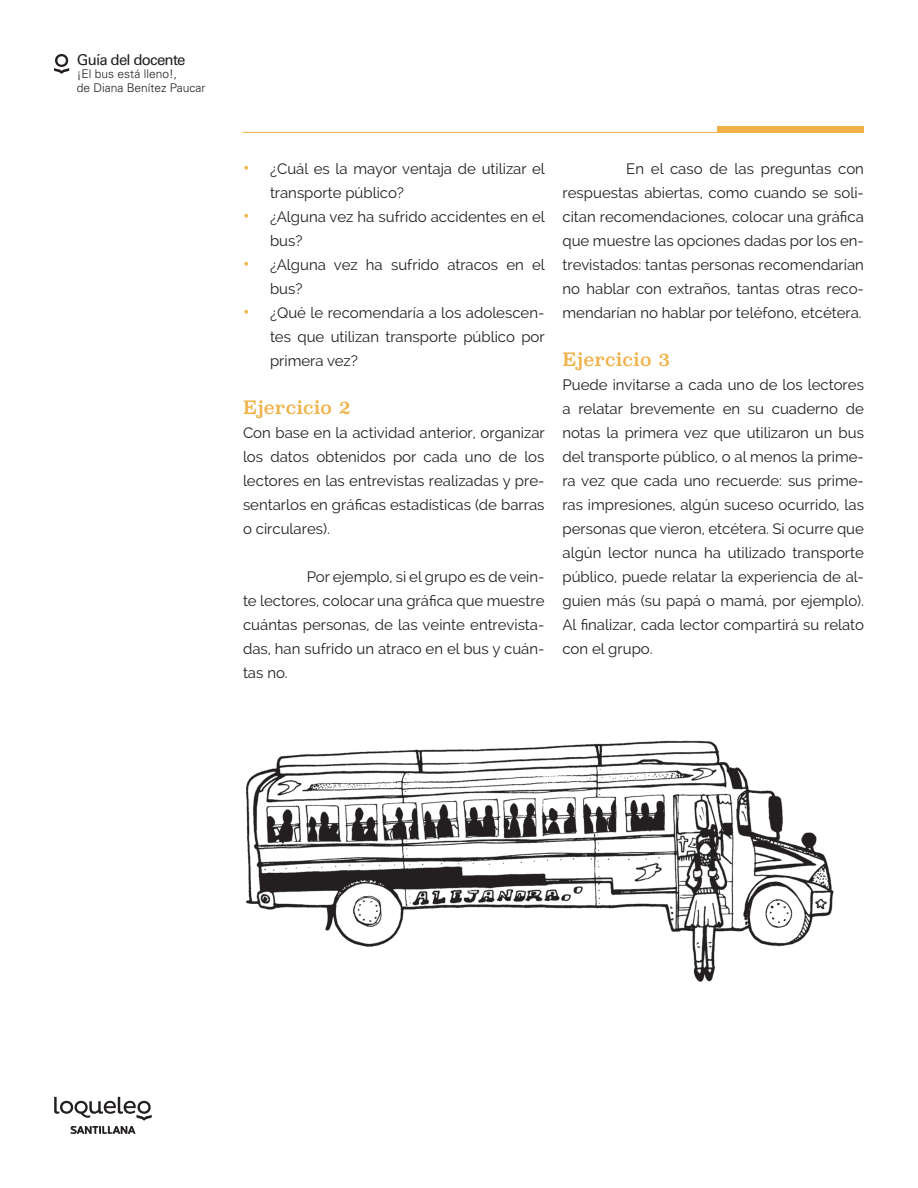
<style>
.page{position:relative;width:918px;height:1188px;background:#fff}
.page>*{position:absolute;margin:0;border:0;box-sizing:border-box;transform-origin:0 0}
.Titulo-verde{font:18px "Superclarendon";color:#f0b248}
.TEXTO{font:15px/24px "Raleway";color:#231f20}
.TEXTO_SANGRIA{font:15px/24px "Raleway";color:#231f20;text-align:justify}
.t1{font:15px "Univers LT Std";letter-spacing:-.05em;color:#231f20}
.t2{font:300 12px/14.4px "Univers LT Std";color:#231f20}
.s1{font-weight:700;font-size:18px;color:#f0b248}
</style>
<div class="page">
<img style="left:245px;top:740px;width:589px;height:242px">
<svg style="left:54px;top:1097px;width:98px;height:37px"></svg>
<svg style="left:54px;top:54px;width:15px;height:20px"></svg>
<hr style="left:243px;top:132px;width:621px;height:1px;background:#f0b248">
<div style="left:717px;top:126px;width:147px;height:7px;background:#f0b248"></div>
<p class="t1" style="left:77px;top:51px;width:110px">Guía del docente</p>
<p class="t2" style="left:77px;top:66px;width:130px">¡El bus está lleno!,<br>de Diana Benítez Paucar</p>
<p class="TEXTO" style="left:270px;top:157px;width:276px;text-indent:-27px"><span class="s1">•</span> ¿Cuál es la mayor ventaja de utilizar el transporte público?</p>
<p class="TEXTO" style="left:270px;top:205px;width:276px;text-indent:-27px"><span class="s1">•</span> ¿Alguna vez ha sufrido accidentes en el bus?</p>
<p class="TEXTO" style="left:270px;top:253px;width:276px;text-indent:-27px"><span class="s1">•</span> ¿Alguna vez ha sufrido atracos en el bus?</p>
<p class="TEXTO" style="left:270px;top:301px;width:276px;text-align:justify;text-indent:-27px"><span class="s1">•</span> ¿Qué le recomendaría a los adolescen&shy;tes que utilizan transporte público por primera vez?</p>
<p class="Titulo-verde" style="left:243px;top:395px;width:109px">Ejercicio 2</p>
<p class="TEXTO" style="left:243px;top:421px;width:303px;text-align:justify">Con base en la actividad anterior, organizar los datos obtenidos por cada uno de los lectores en las entrevistas realizadas y pre&shy;sentarlos en gráficas estadísticas (de barras o circulares).</p>
<p class="TEXTO_SANGRIA" style="left:243px;top:565px;width:303px;text-indent:64px">Por ejemplo, si el grupo es de vein&shy;te lectores, colocar una gráfica que muestre cuántas personas, de las veinte entrevista&shy;das, han sufrido un atraco en el bus y cuán&shy;tas no.</p>
<p class="TEXTO_SANGRIA" style="left:562px;top:157px;width:303px;text-indent:64px">En el caso de las preguntas con respuestas abiertas, como cuando se soli&shy;citan recomendaciones, colocar una gráfica que muestre las opciones dadas por los en&shy;trevistados: tantas personas recomendarían no hablar con extraños, tantas otras reco&shy;mendarían no hablar por teléfono, etcétera.</p>
<p class="Titulo-verde" style="left:562px;top:347px;width:109px">Ejercicio 3</p>
<p class="TEXTO" style="left:562px;top:373px;width:303px;text-align:justify">Puede invitarse a cada uno de los lectores a relatar brevemente en su cuaderno de notas la primera vez que utilizaron un bus del transporte público, o al menos la prime&shy;ra vez que cada uno recuerde: sus prime&shy;ras impresiones, algún suceso ocurrido, las personas que vieron, etcétera. Si ocurre que algún lector nunca ha utilizado transporte público, puede relatar la experiencia de al&shy;guien más (su papá o mamá, por ejemplo).<br>Al finalizar, cada lector compartirá su relato con el grupo.</p>
</div>
